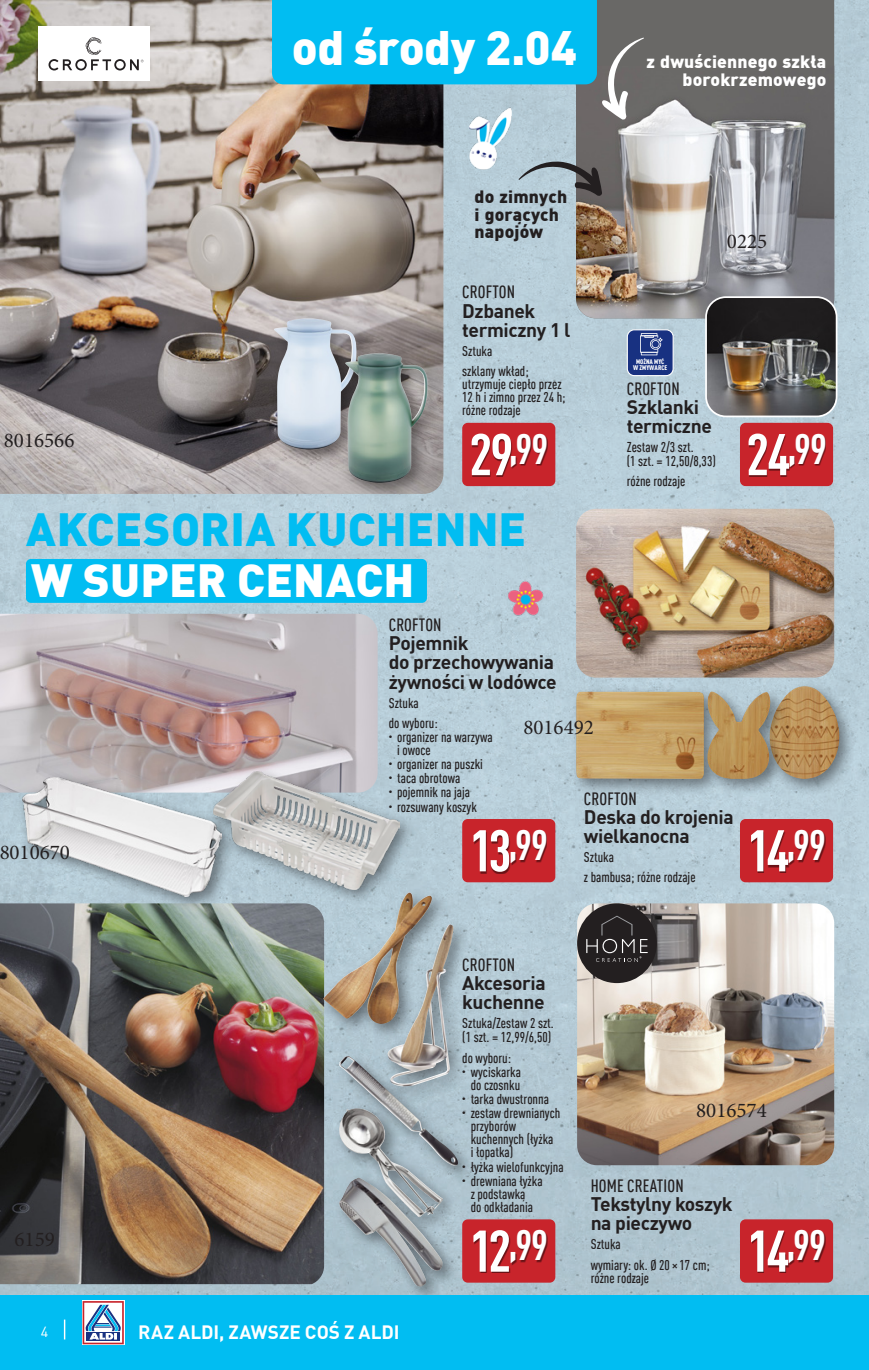
<style>
.page{position:relative;width:869px;height:1370px;background:#fff}
.page>*{position:absolute;margin:0;border:0;box-sizing:border-box;transform-origin:0 0}
.t1{font:700 condensed 57.75px "DIN Pro";letter-spacing:-.07em;color:#fff}
.t2{font:900 47.25px "DIN Pro";letter-spacing:-.01em;color:#fff}
.t3{font:900 45.5px "DIN Pro";letter-spacing:.01em;color:#01bdf2}
.t4{font:900 45.5px "DIN Pro";letter-spacing:.005em;color:#fff}
.t5{font:21px "Minion Pro";color:#231f20}
.t6{font:700 19.25px/19.2px "DIN Pro";letter-spacing:-.02em;color:#231f20}
.t7{font:700 18.9px "DIN Pro";letter-spacing:.005em;color:#fff}
.t8{font:500 condensed 17.5px "DIN Pro";letter-spacing:.01em;color:#231f20}
.t9{font:900 17.5px/17.5px "DIN Pro";letter-spacing:.01em;color:#fff;text-align:right}
.t10{font:900 17.5px/17.5px "DIN Pro";letter-spacing:.01em;color:#231f20}
.t11{font:14.35px "DIN Pro";color:#fff}
.t12{font:500 condensed 14px/13.1px "DIN Pro";color:#231f20}
.t13{font:900 condensed 6.65px/6.6px "DIN Pro";letter-spacing:.01em;color:#fff;text-align:center}
</style>
<div class="page">
<img style="left:0;top:0;width:868px;height:1295px">
<img style="left:576px;top:508px;width:257px;height:169px">
<div style="left:644px;top:0;width:189px;height:66px;background:#696866"></div>
<img style="left:576px;top:66px;width:257px;height:252px">
<img style="left:0;top:0;width:443px;height:494px">
<img style="left:0;top:613px;width:377px;height:179px">
<img style="left:0;top:903px;width:324px;height:380px">
<img style="left:577px;top:903px;width:256px;height:262px">
<img style="left:705px;top:297px;width:131px;height:119px">
<div style="left:704px;top:296px;width:133px;height:121px;border:2px solid #fff;border-radius:20px"></div>
<div style="left:207px;top:765px;width:208px;height:140px;background:#231f20;opacity:.5"></div>
<img style="left:238px;top:771px;width:161px;height:117px">
<div style="left:17px;top:771px;width:221px;height:141px;background:#231f20;opacity:.5"></div>
<img style="left:22px;top:777px;width:199px;height:119px">
<div style="left:569px;top:685px;width:152px;height:111px;background:#231f20;opacity:.5"></div>
<img style="left:575px;top:691px;width:126px;height:87px">
<div style="left:763px;top:680px;width:92px;height:115px;background:#231f20;opacity:.5"></div>
<img style="left:786px;top:686px;width:52px;height:93px">
<div style="left:701px;top:686px;width:85px;height:110px;background:#231f20;opacity:.5"></div>
<img style="left:707px;top:691px;width:63px;height:87px">
<div style="left:269px;top:312px;width:104px;height:154px;background:#231f20;opacity:.5"></div>
<img style="left:272px;top:318px;width:84px;height:132px">
<div style="left:340px;top:347px;width:105px;height:153px;background:#231f20;opacity:.5"></div>
<img style="left:345px;top:353px;width:84px;height:130px">
<div style="left:333px;top:1050px;width:141px;height:132px;background:#231f20;opacity:.5"></div>
<img style="left:338px;top:1055px;width:44px;height:47px">
<div style="left:333px;top:1171px;width:126px;height:132px;background:#231f20;opacity:.5"></div>
<img style="left:338px;top:1233px;width:104px;height:53px">
<div style="left:382px;top:918px;width:88px;height:185px;background:#231f20;opacity:.5"></div>
<img style="left:387px;top:924px;width:66px;height:164px">
<div style="left:318px;top:886px;width:131px;height:154px;background:#231f20;opacity:.5"></div>
<img style="left:323px;top:892px;width:109px;height:131px">
<div style="left:333px;top:1102px;width:126px;height:131px;background:#231f20;opacity:.5"></div>
<img style="left:337px;top:1108px;width:107px;height:108px">
<div style="left:739px;top:423px;width:93px;height:63px;background:#c8242b;border-radius:6px"></div>
<div style="left:749px;top:435px;width:77px;height:41px;background:#231f20;opacity:.55"></div>
<div style="left:462px;top:819px;width:93px;height:63px;background:#c8242b;border-radius:6px"></div>
<div style="left:474px;top:831px;width:73px;height:42px;background:#231f20;opacity:.55"></div>
<div style="left:462px;top:423px;width:93px;height:63px;background:#c8242b;border-radius:6px"></div>
<div style="left:472px;top:435px;width:75px;height:41px;background:#231f20;opacity:.55"></div>
<div style="left:739px;top:819px;width:93px;height:63px;background:#c8242b;border-radius:6px"></div>
<div style="left:751px;top:831px;width:74px;height:41px;background:#231f20;opacity:.55"></div>
<div style="left:739px;top:1219px;width:93px;height:63px;background:#c8242b;border-radius:6px"></div>
<div style="left:751px;top:1231px;width:74px;height:41px;background:#231f20;opacity:.55"></div>
<div style="left:462px;top:1219px;width:93px;height:63px;background:#c8242b;border-radius:6px"></div>
<div style="left:474px;top:1231px;width:73px;height:41px;background:#231f20;opacity:.55"></div>
<div style="left:38px;top:27px;width:111px;height:54px;background:#fff"></div>
<svg style="left:48px;top:37px;width:95px;height:33px"></svg>
<div style="left:577px;top:903px;width:79px;height:79px;background:#231f20;border-radius:50%"></div>
<svg style="left:586px;top:915px;width:61px;height:46px"></svg>
<svg style="left:518px;top:160px;width:84px;height:37px;background:#88939a"></svg>
<div style="left:627px;top:330px;width:45px;height:45px;background:#183181;border-radius:7px"></div>
<div style="left:626px;top:329px;width:47px;height:47px;border:1px solid #fff;border-radius:7px"></div>
<hr style="left:640px;top:333px;width:17px;height:3px;background:#fff">
<hr style="left:640px;top:352px;width:17px;height:3px;background:#fff">
<svg style="left:640px;top:334px;width:22px;height:20px"></svg>
<img style="left:469px;top:121px;width:51px;height:56px">
<div style="left:26px;top:559px;width:401px;height:43px;background:#01bdf2;border-radius:5px"></div>
<img style="left:506px;top:572px;width:38px;height:49px">
<svg style="left:272px;top:0;width:372px;height:121px;background:#34a4c3"></svg>
<div style="left:0;top:1295px;width:868px;height:74px;background:#01bdf2"></div>
<svg style="left:82px;top:1300px;width:42px;height:44px"></svg>
<svg style="left:83px;top:1300px;width:41px;height:43px;background:#a8adc6"></svg>
<svg style="left:64px;top:1319px;width:1px;height:20px"></svg>
<hr style="left:868px;top:1295px;width:1px;height:74px;background:#01bdf2">
<h2 class="t2" style="left:292px;top:10px;width:286px">od środy 2.04</h2>
<h3 class="t5" style="left:4px;top:426px;width:72px">8016566</h3>
<p class="t10" style="left:474px;top:187px;width:94px">do zimnych i gorących napojów</p>
<p class="t8" style="left:462px;top:280px;width:54px">CROFTON</p>
<h3 class="t6" style="left:462px;top:300px;width:110px">Dzbanek termiczny 1 l</h3>
<p class="t12" style="left:462px;top:340px;width:68px;line-height:20.1px">Sztuka szklany wkład;</p>
<p class="t12" style="left:462px;top:376px;width:105px">utrzymuje ciepło przez<br>12 h i zimno przez 24 h; różne rodzaje</p>
<h1 class="t1" style="left:469px;top:412px;width:81px">29<sup>,</sup><sup>99</sup></h1>
<h3 class="t3" style="left:26px;top:493px;width:501px">AKCESORIA KUCHENNE</h3>
<h3 class="t4" style="left:31px;top:544px;width:384px">W SUPER CENACH</h3>
<p class="t9" style="left:646px;top:52px;width:181px">z dwuściennego szkła borokrzemowego</p>
<h3 class="t5" style="left:726px;top:227px;width:42px">0225</h3>
<p class="t13" style="left:632px;top:357px;width:36px">MOŻNA MYĆ<br>W ZMYWARCE</p>
<p class="t8" style="left:626px;top:376px;width:54px">CROFTON</p>
<h3 class="t6" style="left:626px;top:396px;width:87px">Szklanki termiczne</h3>
<p class="t12" style="left:626px;top:439px;width:90px;line-height:14px">Zestaw 2/3 szt.<br>(1 szt. = 12,50/8,33)</p>
<p class="t12" style="left:626px;top:473px;width:60px">różne rodzaje</p>
<h1 class="t1" style="left:745px;top:412px;width:82px">24<sup>,</sup><sup>99</sup></h1>
<h3 class="t5" style="left:-1px;top:838px;width:72px">8010670</h3>
<h3 class="t5" style="left:15px;top:1225px;width:42px">6159</h3>
<p class="t8" style="left:388px;top:612px;width:54px">CROFTON</p>
<h3 class="t6" style="left:388px;top:632px;width:169px">Pojemnik<br>do przechowywania żywności w lodówce</h3>
<p class="t12" style="left:388px;top:691px;width:50px;line-height:20.1px">Sztuka<br>do wyboru:</p>
<p class="t12" style="left:397px;top:729px;width:97px;text-indent:-8px"><sup>•</sup> organizer na warzywa i owoce</p>
<p class="t12" style="left:388px;top:756px;width:96px"><sup>•</sup> organizer na puszki</p>
<p class="t12" style="left:388px;top:770px;width:73px"><sup>•</sup> taca obrotowa</p>
<p class="t12" style="left:388px;top:784px;width:83px"><sup>•</sup> pojemnik na jaja</p>
<p class="t12" style="left:388px;top:799px;width:90px"><sup>•</sup> rozsuwany koszyk</p>
<h1 class="t1" style="left:469px;top:808px;width:80px">13<sup>,</sup><sup>99</sup></h1>
<h3 class="t5" style="left:523px;top:713px;width:72px">8016492</h3>
<p class="t8" style="left:583px;top:786px;width:54px">CROFTON</p>
<h3 class="t6" style="left:583px;top:806px;width:151px">Deska do krojenia wielkanocna</h3>
<p class="t12" style="left:583px;top:846px;width:113px;line-height:20.1px">Sztuka<br>z bambusa; różne rodzaje</p>
<h1 class="t1" style="left:746px;top:808px;width:81px">14<sup>,</sup><sup>99</sup></h1>
<p class="t8" style="left:462px;top:952px;width:54px">CROFTON</p>
<h3 class="t6" style="left:462px;top:972px;width:85px">Akcesoria kuchenne</h3>
<p class="t12" style="left:462px;top:1015px;width:93px;line-height:14px">Sztuka/Zestaw 2 szt. (1 szt. = 12,99/6,50)</p>
<p class="t12" style="left:462px;top:1049px;width:50px">do wyboru:</p>
<p class="t12" style="left:462px;top:1063px;width:60px;text-align:center"><sup>•</sup> wyciskarka do czosnku</p>
<p class="t12" style="left:462px;top:1091px;width:88px"><sup>•</sup> tarka dwustronna</p>
<p class="t12" style="left:470px;top:1105px;width:91px;text-indent:-8px"><sup>•</sup> zestaw drewnianych przyborów kuchennych (łyżka<br>i łopatka)</p>
<p class="t12" style="left:462px;top:1158px;width:103px"><sup>•</sup> łyżka wielofunkcyjna</p>
<p class="t12" style="left:470px;top:1172px;width:73px;text-indent:-8px"><sup>•</sup> drewniana łyżka z podstawką<br>do odkładania</p>
<h1 class="t1" style="left:469px;top:1208px;width:80px">12<sup>,</sup><sup>99</sup></h1>
<h3 class="t5" style="left:695px;top:1095px;width:72px">8016574</h3>
<p class="t8" style="left:590px;top:1173px;width:94px">HOME CREATION</p>
<h3 class="t6" style="left:590px;top:1193px;width:143px">Tekstylny koszyk na pieczywo</h3>
<p class="t12" style="left:590px;top:1233px;width:121px;line-height:20.1px">Sztuka<br>wymiary: ok. Ø 20 × 17 cm;</p>
<p class="t12" style="left:590px;top:1269px;width:60px">różne rodzaje</p>
<h1 class="t1" style="left:746px;top:1208px;width:81px">14<sup>,</sup><sup>99</sup></h1>
<p class="t11" style="left:41px;top:1320px;width:17px">22</p>
<h3 class="t7" style="left:138px;top:1317px;width:263px">RAZ ALDI, ZAWSZE COŚ Z ALDI</h3>
<p class="t11" style="left:41px;top:1320px;width:9px">4</p>
</div>
